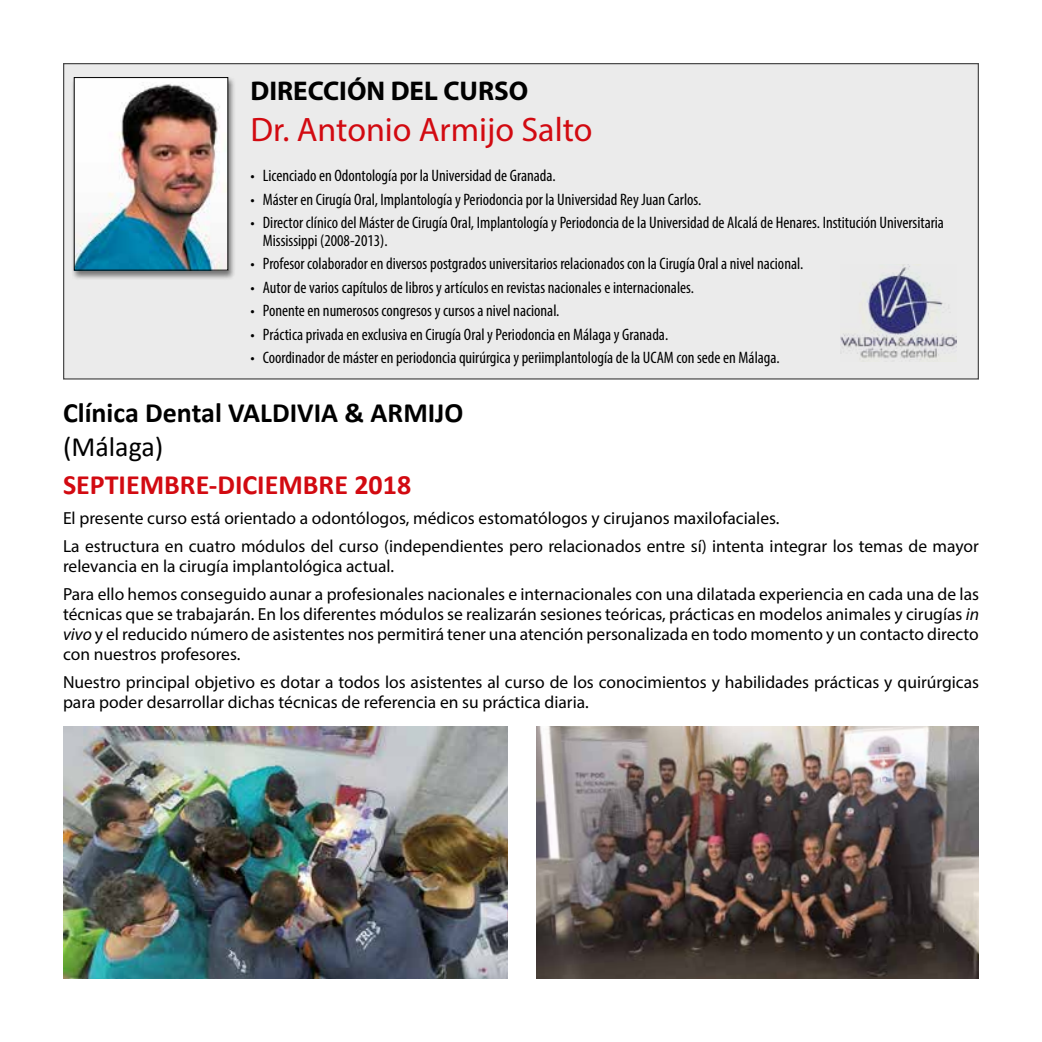
<style>
.page{position:relative;width:1042px;height:1042px;background:#fff}
.page>*{position:absolute;margin:0;border:0;box-sizing:border-box;transform-origin:0 0}
.t1{font:33.95px "Myriad Pro";color:#d20a11}
.t2{font:700 28px "Calibri";color:#000}
.t3{font:700 28px "Calibri";color:#d20a11}
.t4{font:28px "Calibri";color:#000}
.t5{font:700 27.12px "Myriad Pro";color:#000}
.t6{font:17.5px/20.1px "Myriad Pro";color:#000}
.t7{font:condensed 16.62px/17.5px "Myriad Pro";color:#000}
.s1{font-style:italic}
</style>
<div class="page">
<div style="left:63px;top:63px;width:916px;height:317px;background:#ebebeb"></div>
<div style="left:71px;top:76px;width:165px;height:204px;background:#000;opacity:.5"></div>
<img style="left:73px;top:77px;width:156px;height:194px">
<img style="left:840px;top:265px;width:117px;height:96px">
<img style="left:537px;top:727px;width:442px;height:252px">
<img style="left:63px;top:727px;width:444px;height:252px">
<h3 class="t5" style="left:251px;top:73px;width:279px">DIRECCIÓN DEL CURSO</h3>
<h1 class="t1" style="left:251px;top:109px;width:343px">Dr. Antonio Armijo Salto</h1>
<p class="t7" style="left:251px;top:167px;width:307px">• Licenciado en Odontología por la Universidad de Granada.</p>
<p class="t7" style="left:251px;top:190px;width:452px">• Máster en Cirugía Oral, Implantología y Periodoncia por la Universidad Rey Juan Carlos.</p>
<p class="t7" style="left:263px;top:214px;width:683px;text-indent:-12px">• Director clínico del Máster de Cirugía Oral, Implantología y Periodoncia de la Universidad de Alcalá de Henares. Institución Universitaria<br>Mississippi (2008-2013).</p>
<p class="t7" style="left:251px;top:255px;width:554px">• Profesor colaborador en diversos postgrados universitarios relacionados con la Cirugía Oral a nivel nacional.</p>
<p class="t7" style="left:251px;top:278px;width:445px">• Autor de varios capítulos de libros y artículos en revistas nacionales e internacionales.</p>
<p class="t7" style="left:251px;top:302px;width:310px">• Ponente en numerosos congresos y cursos a nivel nacional.</p>
<p class="t7" style="left:251px;top:325px;width:419px">• Práctica privada en exclusiva en Cirugía Oral y Periodoncia en Málaga y Granada.</p>
<p class="t7" style="left:251px;top:348px;width:531px">• Coordinador de máster en periodoncia quirúrgica y periimplantología de la UCAM con sede en Málaga.</p>
<h2 class="t2" style="left:63px;top:395px;width:402px">Clínica Dental VALDIVIA &amp; ARMIJO</h2>
<h2 class="t4" style="left:63px;top:429px;width:102px">(Málaga)</h2>
<h2 class="t3" style="left:63px;top:467px;width:350px">SEPTIEMBRE-DICIEMBRE 2018</h2>
<p class="t6" style="left:63px;top:504px;width:917px;line-height:27.7px">El presente curso está orientado a odontólogos, médicos estomatólogos y cirujanos maxilofaciales.<br>La estructura en cuatro módulos del curso (independientes pero relacionados entre sí) intenta integrar los temas de mayor</p>
<p class="t6" style="left:63px;top:552px;width:917px;line-height:27.7px">relevancia en la cirugía implantológica actual.<br>Para ello hemos conseguido aunar a profesionales nacionales e internacionales con una dilatada experiencia en cada una de las</p>
<p class="t6" style="left:63px;top:603px;width:917px;text-align:justify">técnicas que se trabajarán. En los diferentes módulos se realizarán sesiones teóricas, prácticas en modelos animales y cirugías <span class="s1">in vivo</span> y el reducido número de asistentes nos permitirá tener una atención personalizada en todo momento y un contacto directo con nuestros profesores.</p>
<p class="t6" style="left:63px;top:671px;width:917px">Nuestro principal objetivo es dotar a todos los asistentes al curso de los conocimientos y habilidades prácticas y quirúrgicas para poder desarrollar dichas técnicas de referencia en su práctica diaria.</p>
</div>
